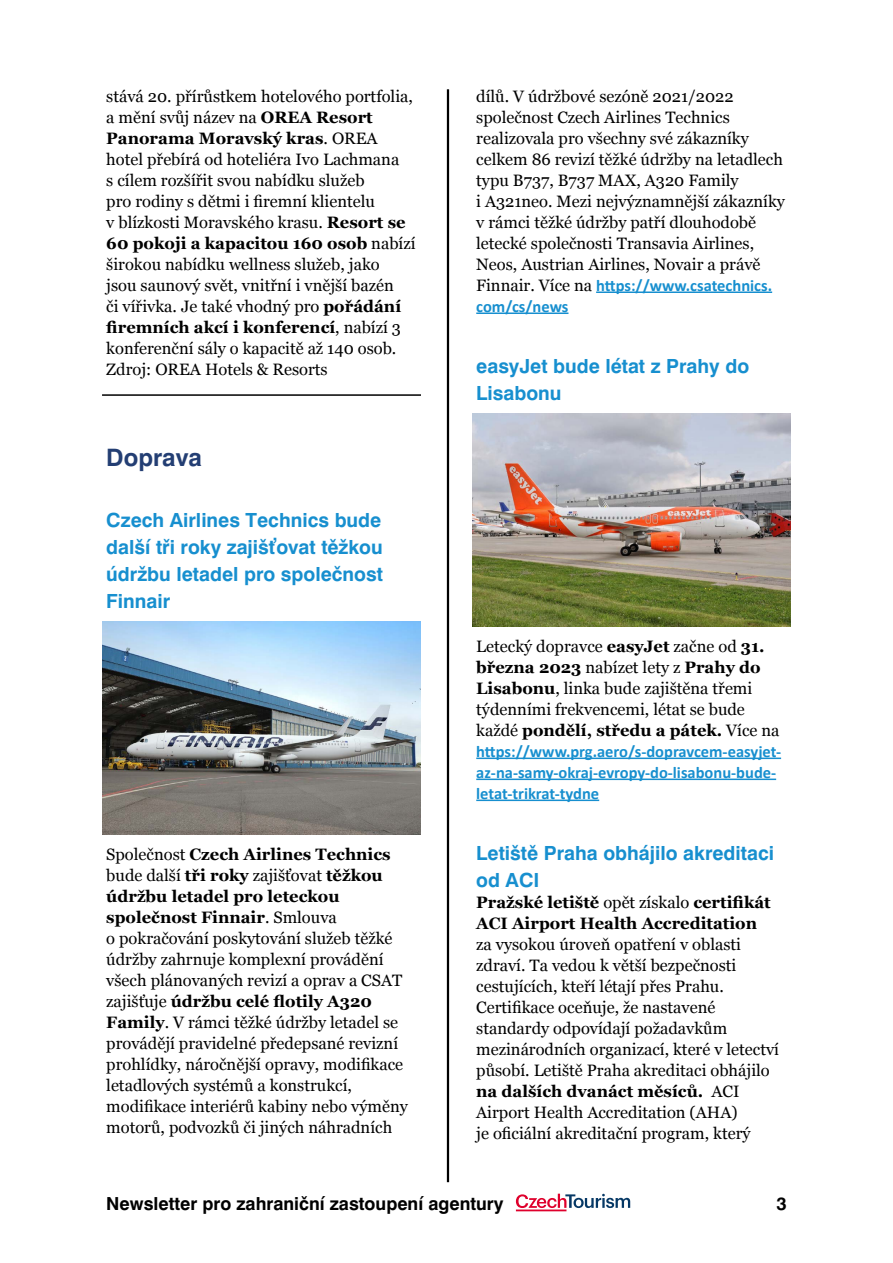
<style>
.page{position:relative;width:893px;height:1263px;background:#fff}
.page>*{position:absolute;margin:0;border:0;box-sizing:border-box;transform-origin:0 0}
.t1{font:700 24px "Swiss 721 BTCE";color:#233e73}
.t2{font:700 19.5px/27px "Swiss 721 BTCE";color:#178fcf}
.t3{font:700 18px "Swiss 721 BTCE";color:#000}
.t4{font:16.5px/21px "Georgia";color:#000}
.t5{font:700 16.5px/21px "Calibri";color:#178fcf}
.t6{font:700 16.5px/21px "Georgia";color:#000}
.s1{font-weight:700}
.s2{font-family:"Georgia";font-weight:400;color:#000}
.s3{font-weight:400}
</style>
<div class="page">
<hr style="left:447px;top:89px;width:2px;height:1093px;background:#000">
<svg style="left:516px;top:1194px;width:114px;height:17px"></svg>
<hr style="left:102px;top:394px;width:319px;height:2px;background:#000">
<hr style="left:596px;top:291px;width:176px;height:2px;background:#178fcf">
<hr style="left:476px;top:312px;width:92px;height:2px;background:#178fcf">
<hr style="left:476px;top:757px;width:305px;height:2px;background:#178fcf">
<hr style="left:476px;top:778px;width:300px;height:2px;background:#178fcf">
<hr style="left:476px;top:799px;width:123px;height:2px;background:#178fcf">
<img style="left:102px;top:621px;width:319px;height:213px">
<img style="left:472px;top:413px;width:319px;height:213px">
<p class="t4" style="left:106px;top:86px;width:311px">stává 20. přírůstkem hotelového portfolia, a mění svůj název na <span class="s1">OREA Resort Panorama Moravský kras</span>. OREA hotel přebírá od hoteliéra Ivo Lachmana<br>s cílem rozšířit svou nabídku služeb<br>pro rodiny s dětmi i firemní klientelu<br>v blízkosti Moravského krasu. <span class="s1">Resort se 60 pokoji a kapacitou 160 osob</span> nabízí širokou nabídku wellness služeb, jako<br>jsou saunový svět, vnitřní i vnější bazén<br>či vířivka. Je také vhodný pro <span class="s1">pořádání firemních akcí i konferencí</span>, nabízí 3 konferenční sály o kapacitě až 140 osob.<br>Zdroj: OREA Hotels &amp; Resorts</p>
<h1 class="t1" style="left:106px;top:441px;width:97px">Doprava</h1>
<p class="t2" style="left:106px;top:507px;width:278px;text-align:justify">Czech Airlines Technics bude další tři roky zajišťovat těžkou údržbu letadel pro společnost Finnair</p>
<p class="t4" style="left:106px;top:844px;width:303px">Společnost <span class="s1">Czech Airlines Technics </span>bude další <span class="s1">tři roky</span> zajišťovat <span class="s1">těžkou údržbu letadel pro leteckou společnost Finnair</span>. Smlouva<br>o pokračování poskytování služeb těžké údržby zahrnuje komplexní provádění všech plánovaných revizí a oprav a CSAT zajišťuje <span class="s1">údržbu celé flotily A320<br>Family</span>. V rámci těžké údržby letadel se provádějí pravidelné předepsané revizní prohlídky, náročnější opravy, modifikace letadlových systémů a konstrukcí, modifikace interiérů kabiny nebo výměny motorů, podvozků či jiných náhradních</p>
<p class="t4" style="left:476px;top:86px;width:310px">dílů. V údržbové sezóně 2021/2022 společnost Czech Airlines Technics realizovala pro všechny své zákazníky celkem 86 revizí těžké údržby na letadlech typu B737, B737 MAX, A320 Family<br>i A321neo. Mezi nejvýznamnější zákazníky v rámci těžké údržby patří dlouhodobě letecké společnosti Transavia Airlines, Neos, Austrian Airlines, Novair a právě</p>
<p class="t5" style="left:476px;top:274px;width:297px"><span class="s2">Finnair. Více na</span> https://www.csatechnics. com/cs/news</p>
<p class="t2" style="left:476px;top:352px;width:274px">easyJet bude létat z Prahy do<br>Lisabonu</p>
<p class="t4" style="left:476px;top:636px;width:305px">Letecký dopravce <span class="s1">easyJet</span> začne od <span class="s1">31. března 2023</span> nabízet lety z <span class="s1">Prahy do Lisabonu</span>, linka bude zajištěna třemi týdenními frekvencemi, létat se bude každé <span class="s1">pondělí, středu a pátek.</span> Více na</p>
<p class="t5" style="left:476px;top:740px;width:306px">https://www.prg.aero/s-dopravcem-easyjet&shy;az-na-samy-okraj-evropy-do-lisabonu-bude&shy;letat-trikrat-tydne</p>
<p class="t2" style="left:476px;top:839px;width:299px">Letiště Praha obhájilo akreditaci od ACI</p>
<p class="t6" style="left:476px;top:892px;width:296px">Pražské letiště <span class="s3">opět získalo</span> certifikát<br>ACI Airport Health Accreditation</p>
<p class="t4" style="left:476px;top:934px;width:304px">za vysokou úroveň opatření v oblasti zdraví. Ta vedou k větší bezpečnosti cestujících, kteří létají přes Prahu.<br>Certifikace oceňuje, že nastavené standardy odpovídají požadavkům mezinárodních organizací, které v letectví působí. Letiště Praha akreditaci obhájilo <span class="s1">na dalších dvanáct měsíců.</span> ACI Airport Health Accreditation (AHA)<br>je oficiální akreditační program, který</p>
<p class="t3" style="left:106px;top:1191px;width:399px">Newsletter pro zahraniční zastoupení agentury</p>
<p class="t3" style="left:776px;top:1191px;width:12px">3</p>
</div>
